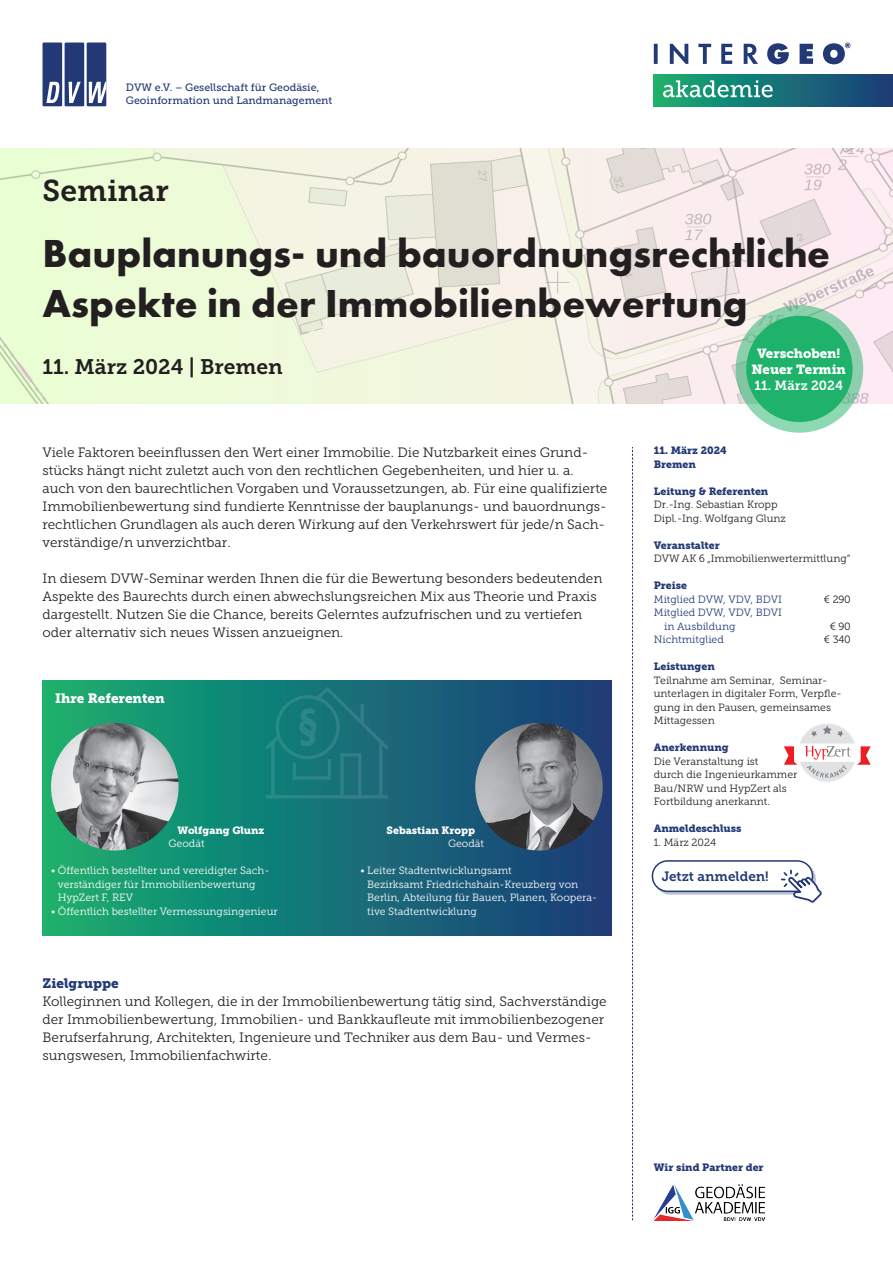
<style>
.page{position:relative;width:893px;height:1263px;background:#fff}
.page>*{position:absolute;margin:0;border:0;box-sizing:border-box;transform-origin:0 0}
._16_titel_seminar{font:700 40.5px/49.9px "Futura PT";color:#231f20}
._15_titel_nr{font:30px "Museo Slab 700";color:#231f20}
._17_titel_info{font:21px "Museo Slab 700";color:#231f20}
._01_normal{font:13.5px/18px "Museo Slab 300";color:#231f20}
._29_button_click{font:13.5px "Museo Slab 700";color:#223975}
._09_referenten{font:13.5px "Museo Slab 900";color:#fff}
._11_titel_1{font:13.5px "Museo Slab 900";color:#223975}
.t1{font:13.2px/15.9px "Museo Slab 900";color:#fff;text-align:center}
.t2{font:13.2px "Museo Slab 700";color:#fff}
.t3{font:10.65px/12.8px "Museo Slab 500";color:#223975}
._21_info_normal{font:10.5px/13.5px "Museo Slab 300";color:#231f20}
._09_referenten-2{font:10.5px/13.5px "Museo Slab 300";color:#fff}
._21_info_titel{font:10.5px "Museo Slab 900";color:#223975}
._21_info_normal-2{font:10.5px/13.5px "Museo Slab 300";color:#223975}
._09_referenten-3{font:10.5px "Museo Slab 900";color:#fff}
</style>
<div class="page">
<svg style="left:632px;top:447px;width:1px;height:773px"></svg>
<svg style="left:0;top:149px;width:893px;height:255px;background:#eff0df"></svg>
<svg style="left:784px;top:724px;width:87px;height:58px"></svg>
<div style="left:655px;top:864px;width:160px;height:30px;background:#223975;opacity:.3"></div>
<div style="left:652px;top:861px;width:160px;height:30px;background:#fff;border-radius:15px"></div>
<div style="left:652px;top:860px;width:161px;height:32px;border:2px solid #223975;border-radius:15px"></div>
<svg style="left:780px;top:869px;width:42px;height:34px"></svg>
<div style="left:43px;top:680px;width:568px;height:255px;background:linear-gradient(to right,#15af71,#193b7a)"></div>
<img style="left:51px;top:723px;width:128px;height:127px;border-radius:64px">
<img style="left:475px;top:723px;width:128px;height:127px;border-radius:64px">
<hr style="left:267px;top:795px;width:119px;height:3px;background:#fff">
<svg style="left:264px;top:733px;width:18px;height:18px"></svg>
<hr style="left:379px;top:741px;width:3px;height:56px;background:#fff">
<hr style="left:271px;top:741px;width:3px;height:56px;background:#fff">
<svg style="left:291px;top:685px;width:99px;height:96px;background:#1b737a"></svg>
<hr style="left:361px;top:704px;width:3px;height:19px;background:#fff">
<div style="left:276px;top:695px;width:63px;height:64px;border:3px solid #fff;border-radius:50%"></div>
<div style="left:654px;top:74px;width:239px;height:32px;background:linear-gradient(to right,#15af71,#193b7b)"></div>
<svg style="left:663px;top:80px;width:110px;height:17px"></svg>
<svg style="left:654px;top:43px;width:196px;height:21px"></svg>
<img style="left:654px;top:1185px;width:110px;height:35px">
<div style="left:43px;top:43px;width:19px;height:63px;background:#223975"></div>
<div style="left:65px;top:43px;width:19px;height:63px;background:#223975"></div>
<div style="left:87px;top:43px;width:19px;height:63px;background:#223975"></div>
<svg style="left:46px;top:82px;width:14px;height:21px"></svg>
<svg style="left:69px;top:82px;width:12px;height:21px"></svg>
<svg style="left:89px;top:82px;width:17px;height:21px"></svg>
<svg style="left:736px;top:305px;width:127px;height:128px;background:#8acfac"></svg>
<div style="left:746px;top:316px;width:107px;height:106px;background:#1eb26a;border-radius:50%"></div>
<p class="t3" style="left:126px;top:81px;width:208px">DVW e.V. – Gesellschaft für Geodäsie,<br>Geoinformation und Landmanagement</p>
<p class="_15_titel_nr" style="left:43px;top:174px;width:128px">Seminar</p>
<p class="_16_titel_seminar" style="left:43px;top:227px;width:789px">Bauplanungs- und bauordnungsrechtliche<br>Aspekte in der Immobilienbewertung</p>
<p class="_17_titel_info" style="left:43px;top:355px;width:242px">11. März 2024 | Bremen</p>
<p class="t1" style="left:752px;top:346px;width:96px">Verschoben!<br>Neuer Termin</p>
<p class="t2" style="left:754px;top:378px;width:90px">11. März 2024</p>
<p class="_01_normal" style="left:43px;top:443px;width:566px">Viele Faktoren beeinflussen den Wert einer Immobilie. Die Nutzbarkeit eines Grund&shy;stücks hängt nicht zuletzt auch von den rechtlichen Gegebenheiten, und hier u. a. auch von den baurechtlichen Vorgaben und Voraussetzungen, ab. Für eine qualifizierte Immobilienbewertung sind fundierte Kenntnisse der bauplanungs- und bauordnungs&shy;rechtlichen Grundlagen als auch deren Wirkung auf den Verkehrswert für jede/n Sach&shy;verständige/n unverzichtbar.</p>
<p class="_01_normal" style="left:43px;top:569px;width:561px">In diesem DVW-Seminar werden Ihnen die für die Bewertung besonders bedeutenden Aspekte des Baurechts durch einen abwechslungsreichen Mix aus Theorie und Praxis dargestellt. Nutzen Sie die Chance, bereits Gelerntes aufzufrischen und zu vertiefen oder alternativ sich neues Wissen anzueignen.</p>
<p class="_09_referenten" style="left:55px;top:691px;width:111px">Ihre Referenten</p>
<p class="_09_referenten-3" style="left:178px;top:824px;width:88px">Wolfgang Glunz</p>
<p class="_09_referenten-2" style="left:169px;top:837px;width:38px">Geodät</p>
<p class="_09_referenten-2" style="left:58px;top:864px;width:211px;text-indent:-7px">• Öffentlich bestellter und vereidigter Sach&shy;verständiger für Immobilienbewertung<br>HypZert F, REV</p>
<p class="_09_referenten-2" style="left:51px;top:904px;width:228px">• Öffentlich bestellter Vermessungsingenieur</p>
<p class="_09_referenten-3" style="left:387px;top:824px;width:90px">Sebastian Kropp</p>
<p class="_09_referenten-2" style="left:448px;top:837px;width:38px">Geodät</p>
<p class="_09_referenten-2" style="left:367px;top:864px;width:232px;text-indent:-7px">• Leiter Stadtentwicklungsamt<br>Bezirksamt Friedrichshain-Kreuzberg von Berlin, Abteilung für Bauen, Planen, Koopera&shy;tive Stadtentwicklung</p>
<p class="_11_titel_1" style="left:43px;top:976px;width:78px">Zielgruppe</p>
<p class="_01_normal" style="left:43px;top:993px;width:566px">Kolleginnen und Kollegen, die in der Immobilienbewertung tätig sind, Sachverständige der Immobilienbewertung, Immobilien- und Bankkaufleute mit immobilienbezogener Berufserfahrung, Architekten, Ingenieure und Techniker aus dem Bau- und Vermes&shy;sungswesen, Immobilienfachwirte.</p>
<p class="_21_info_titel" style="left:654px;top:445px;width:74px">11. März 2024</p>
<p class="_21_info_titel" style="left:654px;top:458px;width:44px">Bremen</p>
<p class="_21_info_titel" style="left:654px;top:485px;width:116px">Leitung &amp; Referenten</p>
<p class="_21_info_normal" style="left:654px;top:498px;width:125px">Dr.-Ing. Sebastian Kropp</p>
<p class="_21_info_normal" style="left:654px;top:512px;width:134px">Dipl.-Ing. Wolfgang Glunz</p>
<p class="_21_info_titel" style="left:654px;top:539px;width:67px">Veranstalter</p>
<p class="_21_info_normal" style="left:654px;top:552px;width:198px">DVW AK 6 „Immobilienwertermittlung“</p>
<p class="_21_info_titel" style="left:654px;top:580px;width:35px">Preise</p>
<p class="_21_info_normal-2" style="left:654px;top:593px;width:130px">Mitglied DVW, VDV, BDVI</p>
<p class="_21_info_normal" style="left:824px;top:593px;width:28px">€ 290</p>
<p class="_21_info_normal-2" style="left:664px;top:606px;width:119px;text-indent:-10px">Mitglied DVW, VDV, BDVI in Ausbildung</p>
<p class="_21_info_normal" style="left:830px;top:620px;width:22px">€ 90</p>
<p class="_21_info_normal-2" style="left:654px;top:633px;width:72px">Nichtmitglied</p>
<p class="_21_info_normal" style="left:824px;top:633px;width:28px">€ 340</p>
<p class="_21_info_titel" style="left:654px;top:661px;width:63px">Leistungen</p>
<p class="_21_info_normal" style="left:654px;top:674px;width:187px">Teilnahme am Seminar, Seminar&shy;unterlagen in digitaler Form, Verpfle&shy;gung in den Pausen, gemeinsames<br>Mittagessen</p>
<p class="_21_info_titel" style="left:654px;top:742px;width:76px">Anerkennung</p>
<p class="_21_info_normal" style="left:654px;top:755px;width:145px">Die Veranstaltung ist<br>durch die Ingenieurkammer<br>Bau/NRW und HypZert als<br>Fortbildung anerkannt.</p>
<p class="_21_info_titel" style="left:654px;top:823px;width:89px">Anmeldeschluss</p>
<p class="_21_info_normal" style="left:654px;top:836px;width:64px">1. März 2024</p>
<p class="_29_button_click" style="left:662px;top:869px;width:109px">Jetzt anmelden!</p>
<p class="_21_info_titel" style="left:654px;top:1161px;width:111px">Wir sind Partner der</p>
</div>
